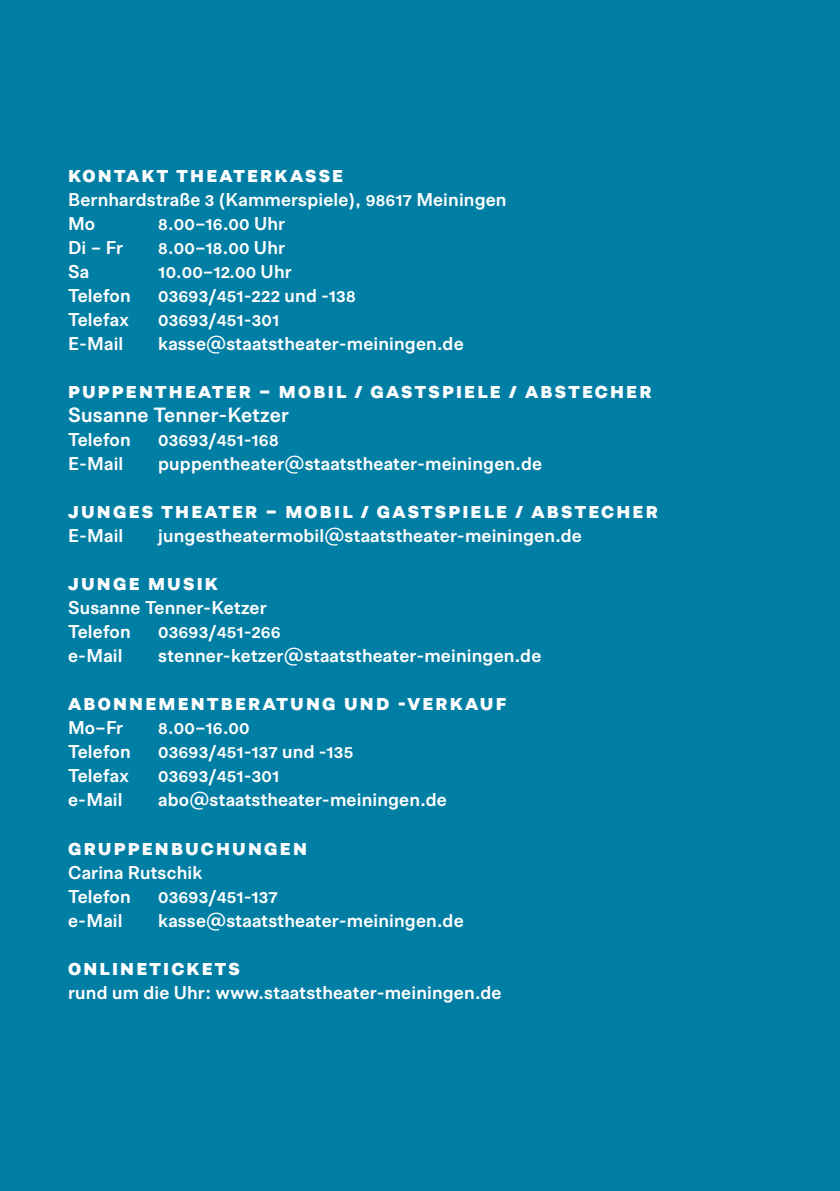
<style>
.page{position:relative;width:840px;height:1191px;background:#fff}
.page>*{position:absolute;margin:0;border:0;box-sizing:border-box;transform-origin:0 0}
.t1{font:900 20px "Allrounder Grotesk";letter-spacing:.11em;color:#fff}
.t2{font:700 20px "Allrounder Grotesk";letter-spacing:.01em;color:#fff}
.t3{font:700 18px/24px "Allrounder Grotesk";letter-spacing:.01em;color:#fff}
</style>
<div class="page">
<div style="left:0;top:0;width:839px;height:1191px;background:#007ea4"></div>
<p class="t1" style="left:68px;top:159px;width:276px">KONTAKT THEATERKASSE</p>
<p class="t3" style="left:68px;top:187px;width:439px">Bernhardstraße 3 (Kammerspiele), 98617 Meiningen<br>Mo</p>
<p class="t3" style="left:158px;top:211px;width:128px">8.00–16.00 Uhr</p>
<p class="t3" style="left:68px;top:235px;width:56px">Di – Fr</p>
<p class="t3" style="left:158px;top:235px;width:128px">8.00–18.00 Uhr</p>
<p class="t3" style="left:68px;top:259px;width:23px">Sa</p>
<p class="t3" style="left:158px;top:259px;width:135px">10.00–12.00 Uhr</p>
<p class="t3" style="left:68px;top:283px;width:64px">Telefon</p>
<p class="t3" style="left:158px;top:283px;width:199px">03693/451-222 und -138</p>
<p class="t3" style="left:68px;top:307px;width:62px">Telefax</p>
<p class="t3" style="left:158px;top:307px;width:123px">03693/451-301</p>
<p class="t3" style="left:68px;top:331px;width:57px">E-Mail</p>
<p class="t3" style="left:158px;top:331px;width:307px">kasse@staatstheater-meiningen.de</p>
<p class="t1" style="left:68px;top:375px;width:584px">PUPPENTHEATER – MOBIL / GASTSPIELE / ABSTECHER</p>
<p class="t2" style="left:68px;top:400px;width:222px">Susanne Tenner-Ketzer</p>
<p class="t3" style="left:68px;top:427px;width:64px">Telefon</p>
<p class="t3" style="left:158px;top:427px;width:122px">03693/451-168</p>
<p class="t3" style="left:68px;top:451px;width:57px">E-Mail</p>
<p class="t3" style="left:158px;top:451px;width:385px">puppentheater@staatstheater-meiningen.de</p>
<p class="t1" style="left:68px;top:495px;width:591px">JUNGES THEATER – MOBIL / GASTSPIELE / ABSTECHER</p>
<p class="t3" style="left:68px;top:523px;width:57px">E-Mail</p>
<p class="t3" style="left:158px;top:523px;width:425px">jungestheatermobil@staatstheater-meiningen.de</p>
<p class="t1" style="left:68px;top:567px;width:151px">JUNGE MUSIK</p>
<p class="t3" style="left:68px;top:595px;width:200px">Susanne Tenner-Ketzer<br>Telefon</p>
<p class="t3" style="left:158px;top:619px;width:124px">03693/451-266</p>
<p class="t3" style="left:68px;top:643px;width:56px">e-Mail</p>
<p class="t3" style="left:158px;top:643px;width:384px">stenner-ketzer@staatstheater-meiningen.de</p>
<p class="t1" style="left:68px;top:687px;width:439px">ABONNEMENTBERATUNG UND -VERKAUF</p>
<p class="t3" style="left:68px;top:715px;width:57px">Mo–Fr</p>
<p class="t3" style="left:158px;top:715px;width:93px">8.00–16.00</p>
<p class="t3" style="left:68px;top:739px;width:64px">Telefon</p>
<p class="t3" style="left:158px;top:739px;width:196px">03693/451-137 und -135</p>
<p class="t3" style="left:68px;top:763px;width:62px">Telefax</p>
<p class="t3" style="left:158px;top:763px;width:123px">03693/451-301</p>
<p class="t3" style="left:68px;top:787px;width:56px">e-Mail</p>
<p class="t3" style="left:158px;top:787px;width:290px">abo@staatstheater-meiningen.de</p>
<p class="t1" style="left:68px;top:831px;width:240px">GRUPPENBUCHUNGEN</p>
<p class="t3" style="left:68px;top:859px;width:136px">Carina Rutschik<br>Telefon</p>
<p class="t3" style="left:158px;top:883px;width:121px">03693/451-137</p>
<p class="t3" style="left:68px;top:907px;width:56px">e-Mail</p>
<p class="t3" style="left:158px;top:907px;width:307px">kasse@staatstheater-meiningen.de</p>
<p class="t1" style="left:68px;top:951px;width:173px">ONLINETICKETS</p>
<p class="t3" style="left:68px;top:979px;width:435px">rund um die Uhr: www.staatstheater-meiningen.de</p>
</div>
